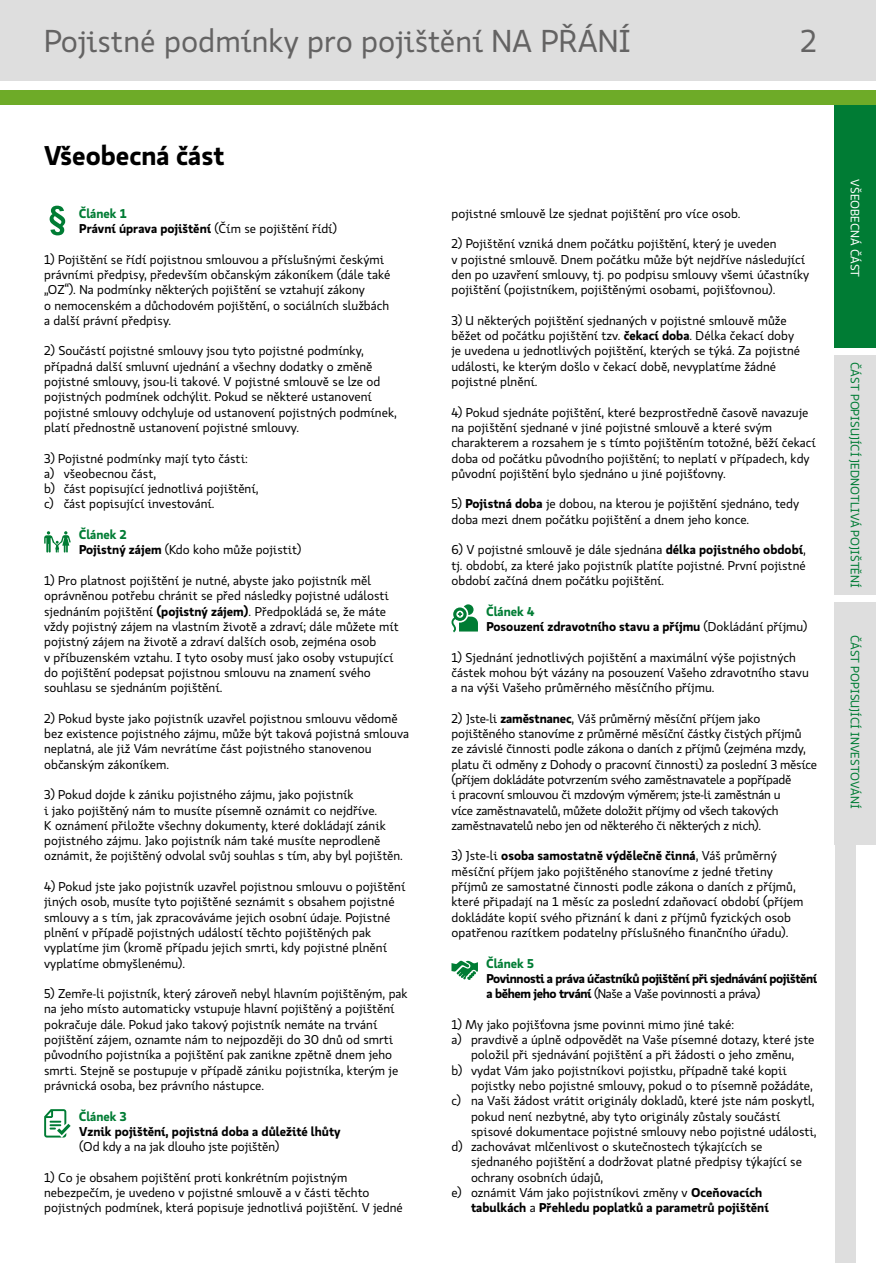
<style>
.page{position:relative;width:876px;height:1263px;background:#fff}
.page>*{position:absolute;margin:0;border:0;box-sizing:border-box;transform-origin:0 0}
.t1{font:31.5px "Koop Pro";color:#646363}
.t2{font:700 27px "Koop Pro";color:#000}
.t3{font:12.75px/15.3px "Koop Pro";color:#000}
.t4{font:12.75px/15.3px "Koop Pro";letter-spacing:-.02em;color:#000}
.t5{font:700 12.75px/15.3px "Koop Pro";color:#000}
.t6{font:700 12.75px/15.3px "Koop Pro";letter-spacing:-.03em;color:#000}
.t7{font:700 12.75px "Koop Pro";color:#007c34}
.t8{font:12px "Koop Pro";color:#007c34}
.t9{font:12px "Koop Pro";color:#fff}
.s1{color:#007c34}
.s2{font-weight:400}
.s3{font-weight:700;color:#007c34}
.s4{font-weight:700}
</style>
<div class="page">
<div style="left:835px;top:351px;width:41px;height:247px;background:#dedede"></div>
<div style="left:835px;top:105px;width:41px;height:246px;background:#007c34"></div>
<div style="left:835px;top:598px;width:41px;height:247px;background:#dedede"></div>
<div style="left:835px;top:721px;width:20px;height:542px;background:#dedede"></div>
<div style="left:833px;top:595px;width:43px;height:6px;background:#fff"></div>
<div style="left:833px;top:348px;width:43px;height:7px;background:#fff"></div>
<div style="left:0;top:0;width:876px;height:81px;background:#dedede"></div>
<div style="left:0;top:91px;width:876px;height:14px;background:#6eab28"></div>
<svg style="left:451px;top:604px;width:27px;height:28px"></svg>
<svg style="left:451px;top:961px;width:27px;height:19px"></svg>
<svg style="left:50px;top:206px;width:15px;height:29px"></svg>
<svg style="left:44px;top:531px;width:27px;height:21px"></svg>
<svg style="left:44px;top:1109px;width:27px;height:28px"></svg>
<h1 class="t1" style="left:44px;top:20px;width:588px">Pojistné podmínky pro pojištění NA PŘÁNÍ</h1>
<h1 class="t1" style="left:800px;top:20px;width:18px">2</h1>
<h2 class="t2" style="left:44px;top:136px;width:182px">Všeobecná část</h2>
<p class="t5" style="left:79px;top:205px;width:260px"><span class="s1">Článek 1<br></span>Právní úprava pojištění <span class="s2">(Čím se pojištění řídí)</span></p>
<p class="t3" style="left:44px;top:251px;width:348px">1) Pojištění se řídí pojistnou smlouvou a příslušnými českými právními předpisy, především občanským zákoníkem (dále také „OZ“). Na podmínky některých pojištění se vztahují zákony<br>o nemocenském a důchodovém pojištění, o sociálních službách a další právní předpisy.</p>
<p class="t3" style="left:44px;top:343px;width:354px">2) Součástí pojistné smlouvy jsou tyto pojistné podmínky, případná další smluvní ujednání a všechny dodatky o změně pojistné smlouvy, jsou-li takové. V pojistné smlouvě se lze od pojistných podmínek odchýlit. Pokud se některé ustanovení pojistné smlouvy odchyluje od ustanovení pojistných podmínek, platí přednostně ustanovení pojistné smlouvy.</p>
<p class="t3" style="left:44px;top:450px;width:216px">3) Pojistné podmínky mají tyto části: a) všeobecnou část,<br>b) část popisující jednotlivá pojištění, c) část popisující investování.</p>
<p class="t3" style="left:79px;top:527px;width:224px"><span class="s3">Článek 2<br></span><span class="s4">Pojistný zájem</span> (Kdo koho může pojistit)</p>
<p class="t3" style="left:44px;top:573px;width:356px">1) Pro platnost pojištění je nutné, abyste jako pojistník měl oprávněnou potřebu chránit se před následky pojistné události sjednáním pojištění <span class="s4">(pojistný zájem)</span>. Předpokládá se, že máte vždy pojistný zájem na vlastním životě a zdraví; dále můžete mít pojistný zájem na životě a zdraví dalších osob, zejména osob<br>v příbuzenském vztahu. I tyto osoby musí jako osoby vstupující do pojištění podepsat pojistnou smlouvu na znamení svého souhlasu se sjednáním pojištění.</p>
<p class="t3" style="left:44px;top:710px;width:366px">2) Pokud byste jako pojistník uzavřel pojistnou smlouvu vědomě bez existence pojistného zájmu, může být taková pojistná smlouva neplatná, ale již Vám nevrátíme část pojistného stanovenou občanským zákoníkem.</p>
<p class="t3" style="left:44px;top:787px;width:360px">3) Pokud dojde k zániku pojistného zájmu, jako pojistník<br>i jako pojištěný nám to musíte písemně oznámit co nejdříve.<br>K oznámení přiložte všechny dokumenty, které dokládají zánik pojistného zájmu. Jako pojistník nám také musíte neprodleně oznámit, že pojištěný odvolal svůj souhlas s tím, aby byl pojištěn.</p>
<p class="t3" style="left:44px;top:879px;width:363px">4) Pokud jste jako pojistník uzavřel pojistnou smlouvu o pojištění jiných osob, musíte tyto pojištěné seznámit s obsahem pojistné smlouvy a s tím, jak zpracováváme jejich osobní údaje. Pojistné plnění v případě pojistných událostí těchto pojištěných pak vyplatíme jim (kromě případu jejich smrti, kdy pojistné plnění vyplatíme obmyšlenému).</p>
<p class="t3" style="left:44px;top:986px;width:365px">5) Zemře-li pojistník, který zároveň nebyl hlavním pojištěným, pak na jeho místo automaticky vstupuje hlavní pojištěný a pojištění pokračuje dále. Pokud jako takový pojistník nemáte na trvání pojištění zájem, oznamte nám to nejpozději do 30 dnů od smrti původního pojistníka a pojištění pak zanikne zpětně dnem jeho smrti. Stejně se postupuje v případě zániku pojistníka, kterým je právnická osoba, bez právního nástupce.</p>
<p class="t7" style="left:79px;top:1107px;width:49px">Článek 3</p>
<p class="t5" style="left:79px;top:1123px;width:263px">Vznik pojištění, pojistná doba a důležité lhůty</p>
<p class="t3" style="left:79px;top:1139px;width:202px">(Od kdy a na jak dlouho jste pojištěn)</p>
<p class="t3" style="left:44px;top:1169px;width:360px">1) Co je obsahem pojištění proti konkrétním pojistným nebezpečím, je uvedeno v pojistné smlouvě a v části těchto pojistných podmínek, která popisuje jednotlivá pojištění. V jedné</p>
<p class="t3" style="left:451px;top:205px;width:290px">pojistné smlouvě lze sjednat pojištění pro více osob.</p>
<p class="t3" style="left:451px;top:236px;width:359px">2) Pojištění vzniká dnem počátku pojištění, který je uveden<br>v pojistné smlouvě. Dnem počátku může být nejdříve následující den po uzavření smlouvy, tj. po podpisu smlouvy všemi účastníky pojištění (pojistníkem, pojištěnými osobami, pojišťovnou).</p>
<p class="t3" style="left:451px;top:312px;width:350px">3) U některých pojištění sjednaných v pojistné smlouvě může běžet od počátku pojištění tzv. <span class="s4">čekací doba</span>. Délka čekací doby je uvedena u jednotlivých pojištění, kterých se týká. Za pojistné události, ke kterým došlo v čekací době, nevyplatíme žádné pojistné plnění.</p>
<p class="t3" style="left:451px;top:404px;width:366px">4) Pokud sjednáte pojištění, které bezprostředně časově navazuje na pojištění sjednané v jiné pojistné smlouvě a které svým charakterem a rozsahem je s tímto pojištěním totožné, běží čekací doba od počátku původního pojištění; to neplatí v případech, kdy původní pojištění bylo sjednáno u jiné pojišťovny.</p>
<p class="t3" style="left:451px;top:496px;width:349px">5) <span class="s4">Pojistná doba</span> je dobou, na kterou je pojištění sjednáno, tedy doba mezi dnem počátku pojištění a dnem jeho konce.</p>
<p class="t3" style="left:451px;top:542px;width:356px;text-align:justify">6) V pojistné smlouvě je dále sjednána <span class="s4">délka pojistného období</span>, tj. období, za které jako pojistník platíte pojistné. První pojistné období začíná dnem počátku pojištění.</p>
<p class="t5" style="left:486px;top:603px;width:323px"><span class="s1">Článek 4<br></span>Posouzení zdravotního stavu a příjmu <span class="s2">(Dokládání příjmu)</span></p>
<p class="t3" style="left:451px;top:649px;width:359px">1) Sjednání jednotlivých pojištění a maximální výše pojistných částek mohou být vázány na posouzení Vašeho zdravotního stavu a na výši Vašeho průměrného měsíčního příjmu.</p>
<p class="t4" style="left:451px;top:710px;width:367px">2) Jste-li <span class="s4">zaměstnanec</span>, Váš průměrný měsíční příjem jako pojištěného stanovíme z průměrné měsíční částky čistých příjmů<br>ze závislé činnosti podle zákona o daních z příjmů (zejména mzdy, platu či odměny z Dohody o pracovní činnosti) za poslední 3 měsíce (příjem dokládáte potvrzením svého zaměstnavatele a popřípadě<br>i pracovní smlouvou či mzdovým výměrem; jste-li zaměstnán u<br>více zaměstnavatelů, můžete doložit příjmy od všech takových zaměstnavatelů nebo jen od některého či některých z nich).</p>
<p class="t3" style="left:451px;top:848px;width:354px">3) Jste-li <span class="s4">osoba samostatně výdělečně činná</span>, Váš průměrný měsíční příjem jako pojištěného stanovíme z jedné třetiny příjmů ze samostatné činnosti podle zákona o daních z příjmů, které připadají na 1 měsíc za poslední zdaňovací období (příjem dokládáte kopií svého přiznání k dani z příjmů fyzických osob opatřenou razítkem podatelny příslušného finančního úřadu).</p>
<p class="t7" style="left:486px;top:954px;width:49px">Článek 5</p>
<p class="t6" style="left:486px;top:970px;width:332px">Povinnosti a práva účastníků pojištění při sjednávání pojištění a během jeho trvání <span class="s2">(Naše a Vaše povinnosti a práva)</span></p>
<p class="t3" style="left:451px;top:1016px;width:284px">1) My jako pojišťovna jsme povinni mimo jiné také:</p>
<p class="t3" style="left:451px;top:1032px;width:364px">a) pravdivě a úplně odpovědět na Vaše písemné dotazy, které jste</p>
<p class="t3" style="left:471px;top:1047px;width:325px">položil při sjednávání pojištění a při žádosti o jeho změnu,</p>
<p class="t3" style="left:451px;top:1062px;width:337px">b) vydat Vám jako pojistníkovi pojistku, případně také kopii</p>
<p class="t3" style="left:471px;top:1077px;width:343px">pojistky nebo pojistné smlouvy, pokud o to písemně požádáte,</p>
<p class="t3" style="left:451px;top:1093px;width:364px">c) na Vaši žádost vrátit originály dokladů, které jste nám poskytl,</p>
<p class="t3" style="left:471px;top:1108px;width:311px">pokud není nezbytné, aby tyto originály zůstaly součástí</p>
<p class="t3" style="left:471px;top:1123px;width:347px">spisové dokumentace pojistné smlouvy nebo pojistné události,</p>
<p class="t3" style="left:451px;top:1139px;width:312px">d) zachovávat mlčenlivost o skutečnostech týkajících se</p>
<p class="t3" style="left:471px;top:1154px;width:333px">sjednaného pojištění a dodržovat platné předpisy týkající se</p>
<p class="t3" style="left:471px;top:1169px;width:134px">ochrany osobních údajů,</p>
<p class="t3" style="left:451px;top:1185px;width:312px">e) oznámit Vám jako pojistníkovi změny v <span class="s4">Oceňovacích</span></p>
<p class="t5" style="left:471px;top:1200px;width:299px">tabulkách <span class="s2">a</span> Přehledu poplatků a parametrů pojištění</p>
<p class="t9" style="left:863px;top:179px;width:99px;rotate:90deg">VŠEOBECNÁ ČÁST</p>
<p class="t8" style="left:863px;top:362px;width:227px;rotate:90deg">ČÁST POPISUJÍCÍ JEDNOTLIVÁ POJIŠTĚNÍ</p>
<p class="t8" style="left:863px;top:635px;width:175px;rotate:90deg">ČÁST POPISUJÍCÍ INVESTOVÁNÍ</p>
</div>
